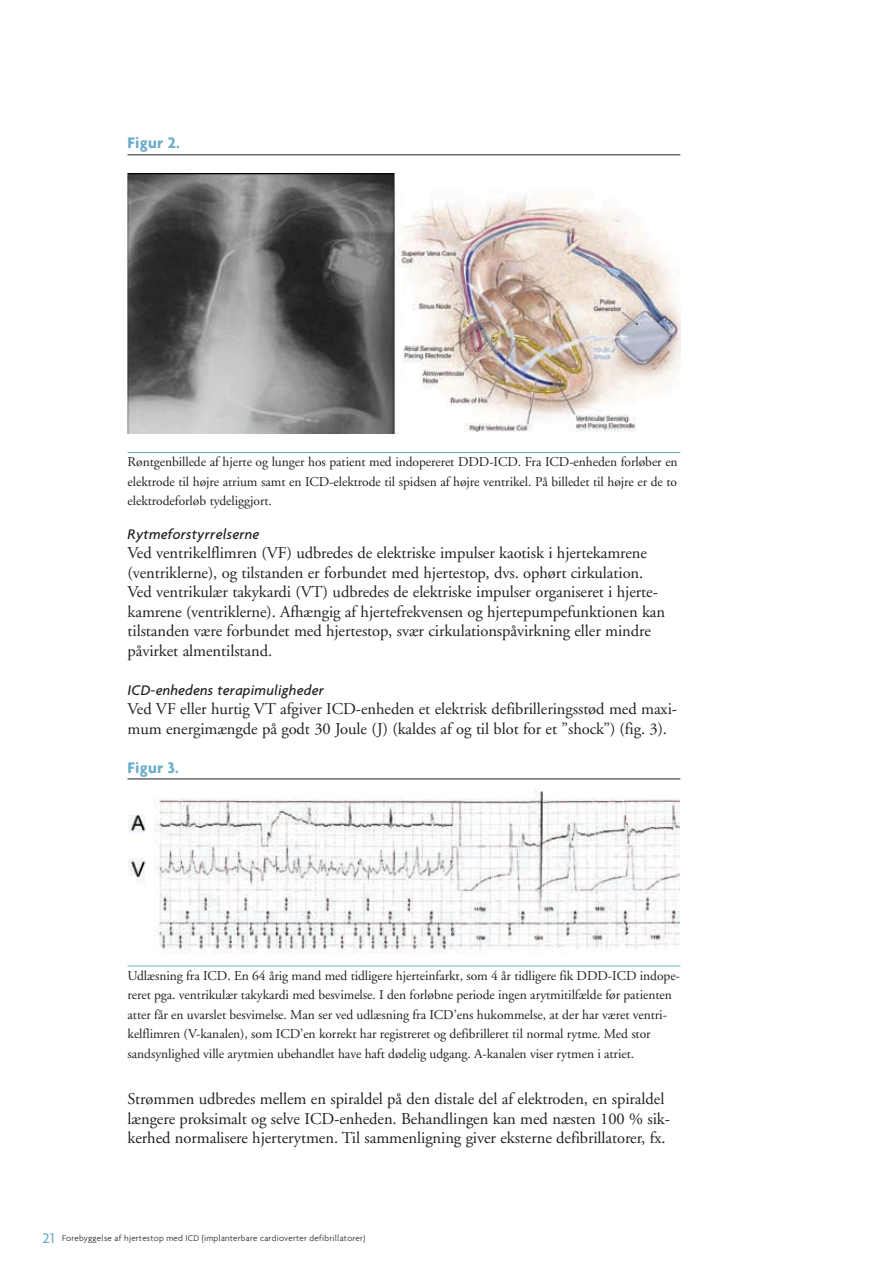
<style>
.page{position:relative;width:893px;height:1263px;background:#fff}
.page>*{position:absolute;margin:0;border:0;box-sizing:border-box;transform-origin:0 0}
.t1{font:16.5px/19.5px "Adobe Garamond";letter-spacing:-.005em;color:#231f20}
.t2{font:700 16.5px "Agenda";letter-spacing:.015em;color:#6cadc9}
.t3{font:italic 500 15px "Agenda";letter-spacing:.01em;color:#231f20}
.t4{font:13.5px/19.5px "Adobe Garamond";letter-spacing:-.005em;color:#231f20;text-align:justify}
.t5{font:300 9px "Agenda";letter-spacing:.025em;color:#231f20}
.s1{font-weight:500;font-size:15px;color:#6cadc9}
</style>
<div class="page">
<hr style="left:128px;top:154px;width:552px;height:1px;background:#231f20">
<hr style="left:128px;top:452px;width:552px;height:1px;background:#6cadc9">
<img style="left:127px;top:173px;width:554px;height:261px">
<hr style="left:128px;top:778px;width:552px;height:1px;background:#231f20">
<hr style="left:128px;top:966px;width:552px;height:1px;background:#6cadc9">
<img style="left:128px;top:791px;width:551px;height:163px">
<p class="t2" style="left:128px;top:133px;width:54px">Figur 2.</p>
<p class="t4" style="left:128px;top:453px;width:552px">Røntgenbillede af hjerte og lunger hos patient med indopereret DDD-ICD. Fra ICD-enheden forløber en elektrode til højre atrium samt en ICD-elektrode til spidsen af højre ventrikel. På billedet til højre er de to elektrodeforløb tydeliggjort.</p>
<p class="t3" style="left:128px;top:525px;width:133px">Rytmeforstyrrelserne</p>
<p class="t1" style="left:128px;top:543px;width:539px">Ved ventrikelflimren (VF) udbredes de elektriske impulser kaotisk i hjertekamrene (ventriklerne), og tilstanden er forbundet med hjertestop, dvs. ophørt cirkulation.<br>Ved ventrikulær takykardi (VT) udbredes de elektriske impulser organiseret i hjerte&shy;kamrene (ventriklerne). Afhængig af hjertefrekvensen og hjertepumpefunktionen kan tilstanden være forbundet med hjertestop, svær cirkulationspåvirkning eller mindre påvirket almentilstand.</p>
<p class="t3" style="left:128px;top:681px;width:198px">ICD-enhedens terapimuligheder</p>
<p class="t1" style="left:128px;top:699px;width:551px">Ved VF eller hurtig VT afgiver ICD-enheden et elektrisk defibrilleringsstød med maxi&shy;mum energimængde på godt 30 Joule (J) (kaldes af og til blot for et ”shock”) (fig. 3).</p>
<p class="t2" style="left:128px;top:757px;width:53px">Figur 3.</p>
<p class="t4" style="left:128px;top:966px;width:554px;text-align:left">Udlæsning fra ICD. En 64 årig mand med tidligere hjerteinfarkt, som 4 år tidligere fik DDD-ICD indope&shy;reret pga. ventrikulær takykardi med besvimelse. I den forløbne periode ingen arytmitilfælde før patienten atter får en uvarslet besvimelse. Man ser ved udlæsning fra ICD’ens hukommelse, at der har været ventri&shy;kelflimren (V-kanalen), som ICD’en korrekt har registreret og defibrilleret til normal rytme. Med stor sandsynlighed ville arytmien ubehandlet have haft dødelig udgang. A-kanalen viser rytmen i atriet.</p>
<p class="t1" style="left:128px;top:1089px;width:544px">Strømmen udbredes mellem en spiraldel på den distale del af elektroden, en spiraldel længere proksimalt og selve ICD-enheden. Behandlingen kan med næsten 100 % sik&shy;kerhed normalisere hjerterytmen. Til sammenligning giver eksterne defibrillatorer, fx.</p>
<p class="t5" style="left:43px;top:1233px;width:324px"><span class="s1">21</span> Forebyggelse af hjertestop med ICD (implanterbare cardioverter defibrillatorer)</p>
</div>
